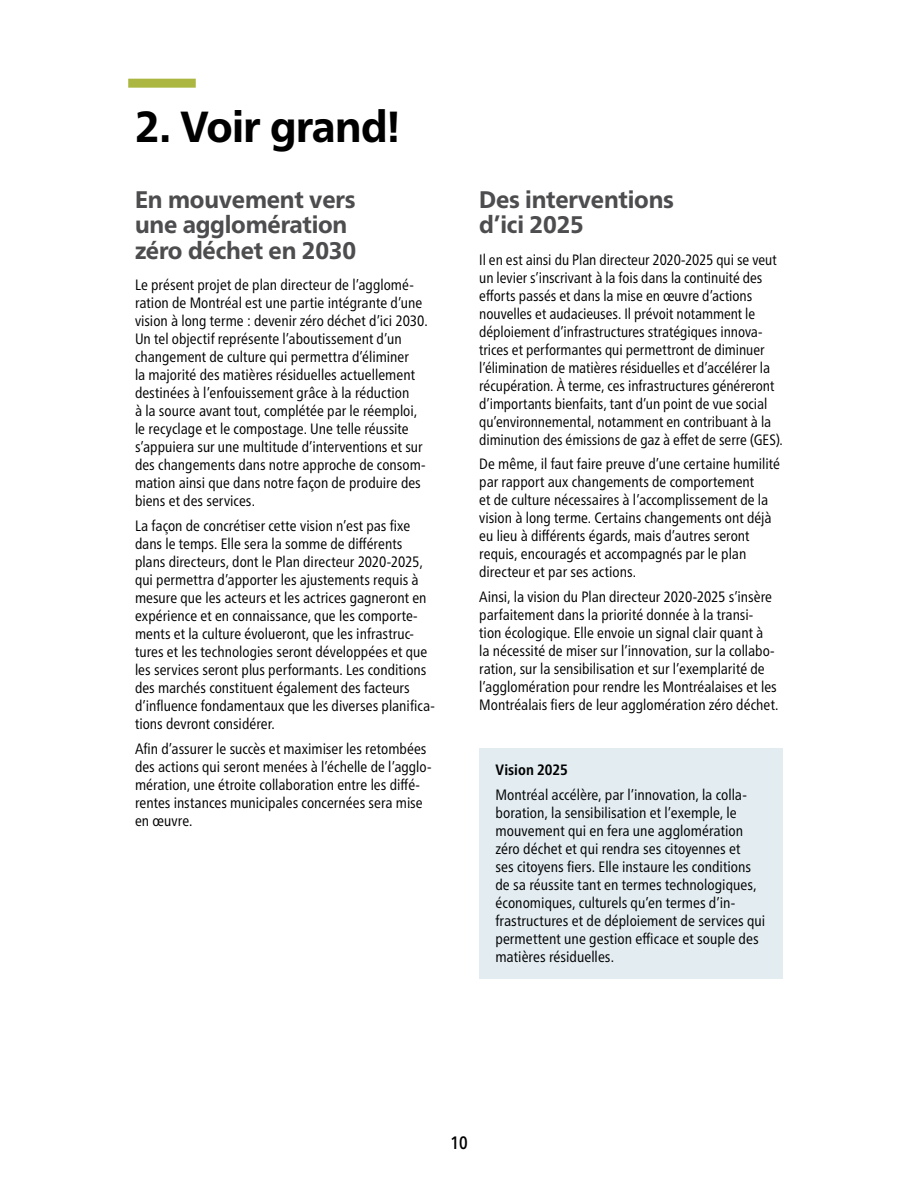
<style>
.page{position:relative;width:918px;height:1188px;background:#fff}
.page>*{position:absolute;margin:0;border:0;box-sizing:border-box;transform-origin:0 0}
.t1{font:800 43.5px "Frutiger Pro";letter-spacing:-.015em;color:#000;scale:.94 1}
.t2{font:800 24px/25.5px "Frutiger Pro";letter-spacing:-.01em;color:#4d4d4f;scale:.95 1}
.t3{font:500 condensed 18px "Frutiger Pro";color:#000;scale:.95 1}
.t4{font:condensed 15px/18px "Frutiger Pro";color:#000}
.t5{font:700 condensed 15px "Frutiger Pro";color:#000}
</style>
<div class="page">
<div style="left:128px;top:79px;width:68px;height:9px;background:#abb741"></div>
<div style="left:479px;top:748px;width:304px;height:230px;background:#e2ecf1"></div>
<h1 class="t1" style="left:135px;top:100px;width:284px">2. Voir grand!</h1>
<h2 class="t2" style="left:135px;top:186px;width:234px">En mouvement vers une agglomération zéro déchet en 2030</h2>
<p class="t4" style="left:135px;top:276px;width:294px">Le présent projet de plan directeur de l’agglomé&shy;ration de Montréal est une partie intégrante d’une vision à long terme : devenir zéro déchet d’ici 2030.<br>Un tel objectif représente l’aboutissement d’un changement de culture qui permettra d’éliminer<br>la majorité des matières résiduelles actuellement destinées à l’enfouissement grâce à la réduction<br>à la source avant tout, complétée par le réemploi, le recyclage et le compostage. Une telle réussite s’appuiera sur une multitude d’interventions et sur des changements dans notre approche de consom&shy;mation ainsi que dans notre façon de produire des biens et des services.</p>
<p class="t4" style="left:135px;top:517px;width:301px">La façon de concrétiser cette vision n’est pas fixe dans le temps. Elle sera la somme de différents plans directeurs, dont le Plan directeur 2020-2025, qui permettra d’apporter les ajustements requis à mesure que les acteurs et les actrices gagneront en expérience et en connaissance, que les comporte&shy;ments et la culture évolueront, que les infrastruc&shy;tures et les technologies seront développées et que les services seront plus performants. Les conditions des marchés constituent également des facteurs d’influence fondamentaux que les diverses planifica&shy;tions devront considérer.</p>
<p class="t4" style="left:135px;top:739px;width:298px">Afin d’assurer le succès et maximiser les retombées des actions qui seront menées à l’échelle de l’agglo&shy;mération, une étroite collaboration entre les diffé&shy;rentes instances municipales concernées sera mise en œuvre.</p>
<h2 class="t2" style="left:479px;top:186px;width:207px">Des interventions d’ici 2025</h2>
<p class="t4" style="left:479px;top:250px;width:305px">Il en est ainsi du Plan directeur 2020-2025 qui se veut un levier s’inscrivant à la fois dans la continuité des efforts passés et dans la mise en œuvre d’actions nouvelles et audacieuses. Il prévoit notamment le déploiement d’infrastructures stratégiques innova&shy;trices et performantes qui permettront de diminuer l’élimination de matières résiduelles et d’accélérer la récupération. À terme, ces infrastructures généreront d’importants bienfaits, tant d’un point de vue social qu’environnemental, notamment en contribuant à la diminution des émissions de gaz à effet de serre (GES).</p>
<p class="t4" style="left:479px;top:455px;width:302px">De même, il faut faire preuve d’une certaine humilité par rapport aux changements de comportement<br>et de culture nécessaires à l’accomplissement de la vision à long terme. Certains changements ont déjà eu lieu à différents égards, mais d’autres seront requis, encouragés et accompagnés par le plan directeur et par ses actions.</p>
<p class="t4" style="left:479px;top:588px;width:301px">Ainsi, la vision du Plan directeur 2020-2025 s’insère parfaitement dans la priorité donnée à la transi&shy;tion écologique. Elle envoie un signal clair quant à<br>la nécessité de miser sur l’innovation, sur la collabo&shy;ration, sur la sensibilisation et sur l’exemplarité de l’agglomération pour rendre les Montréalaises et les Montréalais fiers de leur agglomération zéro déchet.</p>
<p class="t5" style="left:495px;top:761px;width:74px">Vision 2025</p>
<p class="t4" style="left:495px;top:786px;width:271px">Montréal accélère, par l’innovation, la colla&shy;boration, la sensibilisation et l’exemple, le mouvement qui en fera une agglomération zéro déchet et qui rendra ses citoyennes et<br>ses citoyens fiers. Elle instaure les conditions de sa réussite tant en termes technologiques, économiques, culturels qu’en termes d’in&shy;frastructures et de déploiement de services qui permettent une gestion efficace et souple des matières résiduelles.</p>
<p class="t3" style="left:450px;top:1132px;width:20px">10</p>
</div>
